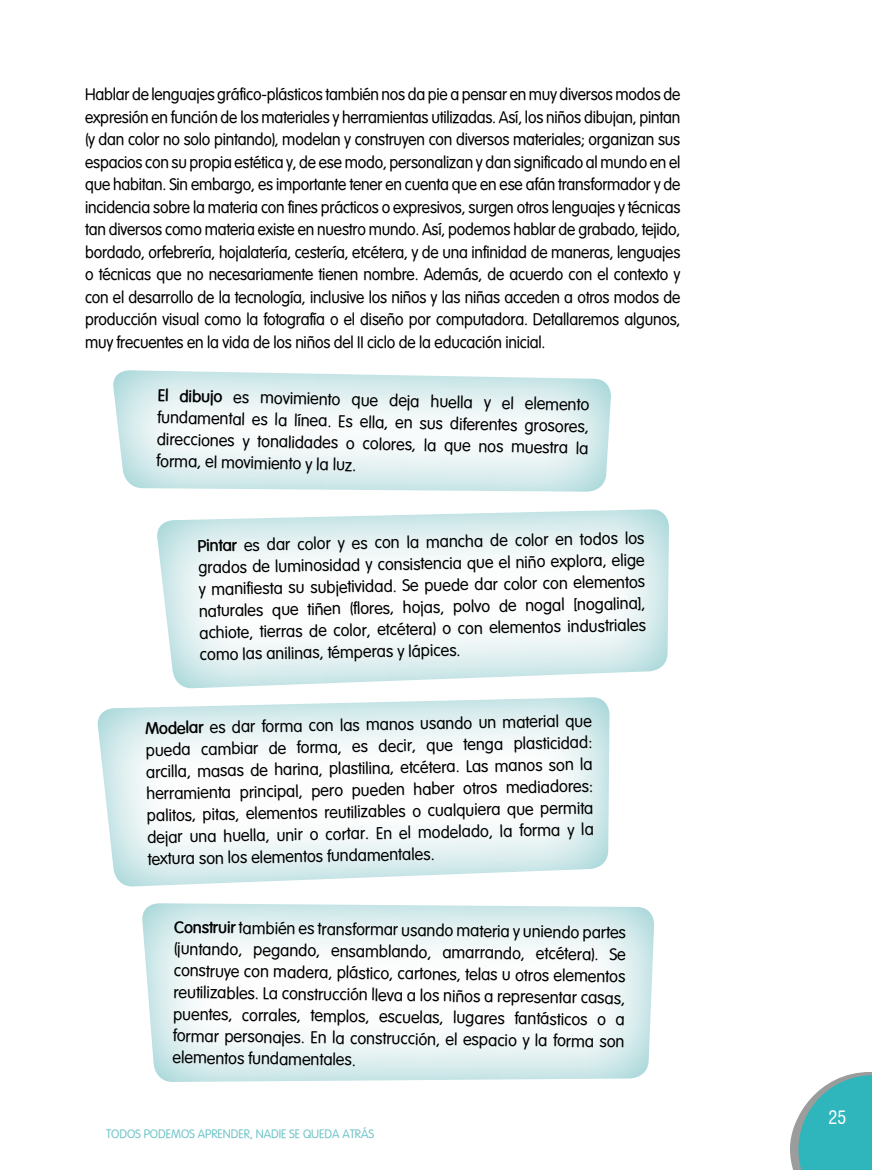
<style>
.page{position:relative;width:872px;height:1170px;background:#fff}
.page>*{position:absolute;margin:0;border:0;box-sizing:border-box;transform-origin:0 0}
.t1{font:condensed 18px "Swiss 721 BT";color:#fff}
.t2{font:16.5px/21.8px "Vogel Normal";letter-spacing:-.01em;color:#000;text-align:justify}
.t3{font:16.5px/22.5px "Vogel Normal";letter-spacing:-.01em;color:#000;text-align:justify;scale:.96 1}
.t4{font:12px "Vogel Normal";color:#72c5c9}
.s1{font-family:"Vogel";font-weight:700}
</style>
<div class="page">
<svg style="left:790px;top:1072px;width:82px;height:97px"></svg>
<p class="t3" style="left:85px;top:83px;width:621px">Hablar de lenguajes gráfico-plásticos también nos da pie a pensar en muy diversos modos de expresión en función de los materiales y herramientas utilizadas. Así, los niños dibujan, pintan (y dan color no solo pintando), modelan y construyen con diversos materiales; organizan sus espacios con su propia estética y, de ese modo, personalizan y dan significado al mundo en el que habitan. Sin embargo, es importante tener en cuenta que en ese afán transformador y de incidencia sobre la materia con fines prácticos o expresivos, surgen otros lenguajes y técnicas tan diversos como materia existe en nuestro mundo. Así, podemos hablar de grabado, tejido, bordado, orfebrería, hojalatería, cestería, etcétera, y de una infinidad de maneras, lenguajes o técnicas que no necesariamente tienen nombre. Además, de acuerdo con el contexto y con el desarrollo de la tecnología, inclusive los niños y las niñas acceden a otros modos de producción visual como la fotografía o el diseño por computadora. Detallaremos algunos, muy frecuentes en la vida de los niños del II ciclo de la educación inicial.</p>
<p class="t2" style="left:158px;top:386px;width:433px;rotate:1deg"><span class="s1">El dibujo</span> es movimiento que deja huella y el elemento fundamental es la línea. Es ella, en sus diferentes grosores, direcciones y tonalidades o colores, la que nos muestra la forma, el movimiento y la luz.</p>
<p class="t2" style="left:198px;top:535px;width:448px;rotate:-1deg"><span class="s1">Pintar</span> es dar color y es con la mancha de color en todos los grados de luminosidad y consistencia que el niño explora, elige y manifiesta su subjetividad. Se puede dar color con elementos naturales que tiñen (flores, hojas, polvo de nogal [nogalina], achiote, tierras de color, etcétera) o con elementos industriales como las anilinas, témperas y lápices.</p>
<p class="t2" style="left:145px;top:717px;width:448px;rotate:-1deg"><span class="s1">Modelar</span> es dar forma con las manos usando un material que pueda cambiar de forma, es decir, que tenga plasticidad: arcilla, masas de harina, plastilina, etcétera. Las manos son la herramienta principal, pero pueden haber otros mediadores: palitos, pitas, elementos reutilizables o cualquiera que permita dejar una huella, unir o cortar. En el modelado, la forma y la textura son los elementos fundamentales.</p>
<p class="t2" style="left:175px;top:914px;width:453px;rotate:1deg"><span class="s1">Construir</span> también es transformar usando materia y uniendo partes (juntando, pegando, ensamblando, amarrando, etcétera). Se construye con madera, plástico, cartones, telas u otros elementos reutilizables. La construcción lleva a los niños a representar casas, puentes, corrales, templos, escuelas, lugares fantásticos o a formar personajes. En la construcción, el espacio y la forma son elementos fundamentales.</p>
<p class="t4" style="left:106px;top:1126px;width:269px">TODOS PODEMOS APRENDER, NADIE SE QUEDA ATRÁS</p>
<p class="t1" style="left:828px;top:1106px;width:19px">25</p>
</div>
